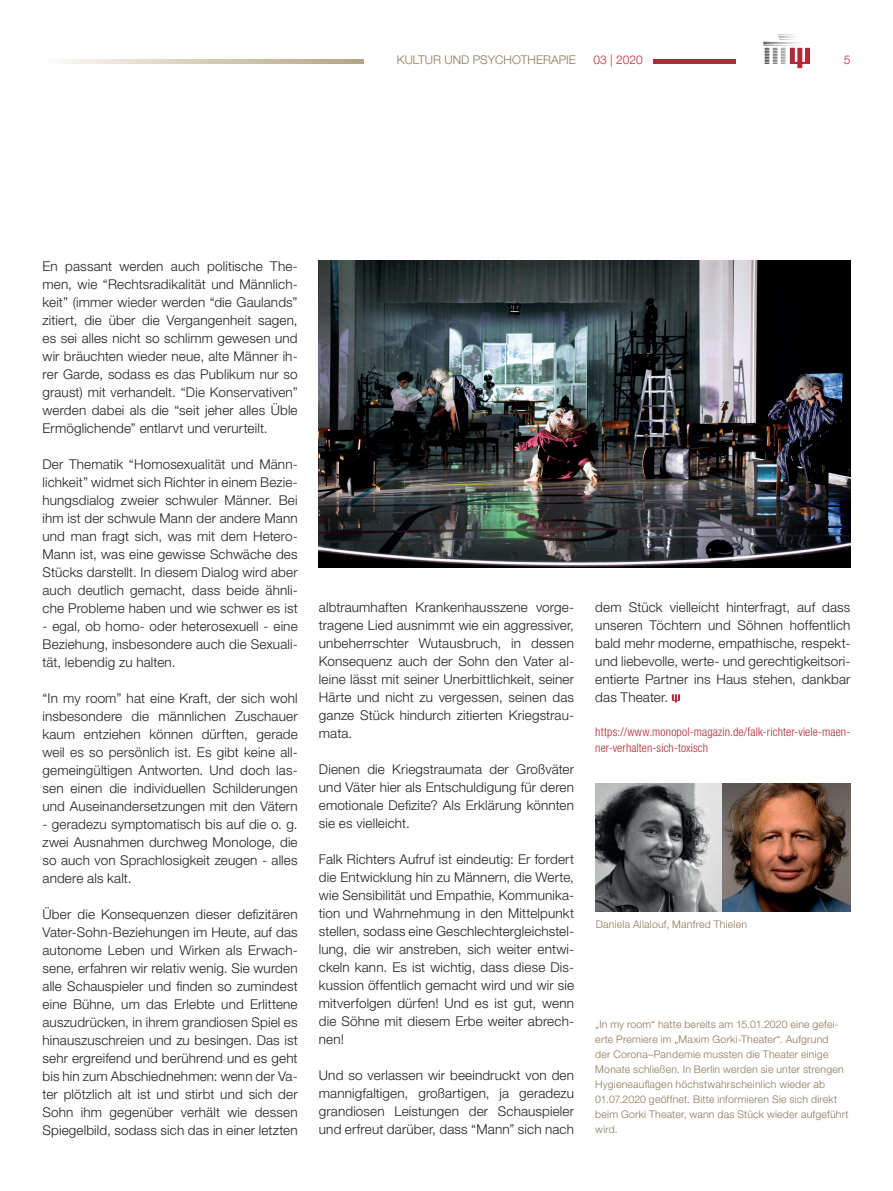
<style>
.page{position:relative;width:893px;height:1191px;background:#fff}
.page>*{position:absolute;margin:0;border:0;box-sizing:border-box;transform-origin:0 0}
.t1{font:300 13.5px/18px "Helvetica Neue LT Std";letter-spacing:.01em;color:#231f20;text-align:justify}
.t2{font:300 condensed 12px/16.5px "Helvetica Neue LT Std";letter-spacing:.01em;color:#b72837}
.t3{font:300 12px "Helvetica Neue LT Std";color:#8a7758}
.t4{font:300 12px "Helvetica Neue LT Std";color:#b72837}
.t5{font:300 10.5px/15px "Helvetica Neue LT Std";letter-spacing:.02em;color:#8a7758}
</style>
<div class="page">
<hr style="left:653px;top:60px;width:82px;height:4px;background:#b72837">
<svg style="left:763px;top:35px;width:47px;height:33px"></svg>
<svg style="left:62px;top:59px;width:301px;height:5px;background:#d4ccb8"></svg>
<svg style="left:672px;top:694px;width:8px;height:8px"></svg>
<img style="left:319px;top:261px;width:531px;height:306px">
<img style="left:595px;top:783px;width:255px;height:129px">
<p class="t3" style="left:397px;top:52px;width:181px">KULTUR UND PSYCHOTHERAPIE</p>
<p class="t4" style="left:593px;top:52px;width:51px">03 | 2020</p>
<p class="t4" style="left:844px;top:52px;width:8px">5</p>
<p class="t1" style="left:43px;top:256px;width:257px">En passant werden auch politische The&shy;men, wie “Rechtsradikalität und Männlich&shy;keit” (immer wieder werden “die Gaulands” zitiert, die über die Vergangenheit sagen, es sei alles nicht so schlimm gewesen und wir bräuchten wieder neue, alte Männer ih&shy;rer Garde, sodass es das Publikum nur so graust) mit verhandelt. “Die Konservativen” werden dabei als die “seit jeher alles Üble Ermöglichende” entlarvt und verurteilt.</p>
<p class="t1" style="left:43px;top:454px;width:257px">Der Thematik “Homosexualität und Männ&shy;lichkeit” widmet sich Richter in einem Bezie&shy;hungsdialog zweier schwuler Männer. Bei ihm ist der schwule Mann der andere Mann und man fragt sich, was mit dem Hetero-Mann ist, was eine gewisse Schwäche des Stücks darstellt. In diesem Dialog wird aber auch deutlich gemacht, dass beide ähnli&shy;che Probleme haben und wie schwer es ist</p>
<p class="t1" style="left:43px;top:616px;width:257px">- egal, ob homo- oder heterosexuell - eine Beziehung, insbesondere auch die Sexuali&shy;tät, lebendig zu halten.</p>
<p class="t1" style="left:43px;top:688px;width:257px">“In my room” hat eine Kraft, der sich wohl insbesondere die männlichen Zuschauer kaum entziehen können dürften, gerade weil es so persönlich ist. Es gibt keine all&shy;gemeingültigen Antworten. Und doch las&shy;sen einen die individuellen Schilderungen und Auseinandersetzungen mit den Vätern</p>
<p class="t1" style="left:43px;top:814px;width:257px">- geradezu symptomatisch bis auf die o. g. zwei Ausnahmen durchweg Monologe, die so auch von Sprachlosigkeit zeugen - alles andere als kalt.</p>
<p class="t1" style="left:43px;top:904px;width:257px">Über die Konsequenzen dieser defizitären Vater-Sohn-Beziehungen im Heute, auf das autonome Leben und Wirken als Erwach&shy;sene, erfahren wir relativ wenig. Sie wurden alle Schauspieler und finden so zumindest eine Bühne, um das Erlebte und Erlittene auszudrücken, in ihrem grandiosen Spiel es hinauszuschreien und zu besingen. Das ist sehr ergreifend und berührend und es geht bis hin zum Abschiednehmen: wenn der Va&shy;ter plötzlich alt ist und stirbt und sich der Sohn ihm gegenüber verhält wie dessen Spiegelbild, sodass sich das in einer letzten</p>
<p class="t1" style="left:319px;top:598px;width:257px">albtraumhaften Krankenhausszene vorge&shy;tragene Lied ausnimmt wie ein aggressiver, unbeherrschter Wutausbruch, in dessen Konsequenz auch der Sohn den Vater al&shy;leine lässt mit seiner Unerbittlichkeit, seiner Härte und nicht zu vergessen, seinen das ganze Stück hindurch zitierten Kriegstrau&shy;mata.</p>
<p class="t1" style="left:319px;top:760px;width:257px">Dienen die Kriegstraumata der Großväter und Väter hier als Entschuldigung für deren emotionale Defizite? Als Erklärung könnten sie es vielleicht.</p>
<p class="t1" style="left:319px;top:850px;width:257px">Falk Richters Aufruf ist eindeutig: Er fordert die Entwicklung hin zu Männern, die Werte, wie Sensibilität und Empathie, Kommunika&shy;tion und Wahrnehmung in den Mittelpunkt stellen, sodass eine Geschlechtergleichstel&shy;lung, die wir anstreben, sich weiter entwi&shy;ckeln kann. Es ist wichtig, dass diese Dis&shy;kussion öffentlich gemacht wird und wir sie mitverfolgen dürfen! Und es ist gut, wenn die Söhne mit diesem Erbe weiter abrech&shy;nen!</p>
<p class="t1" style="left:319px;top:1066px;width:257px">Und so verlassen wir beeindruckt von den mannigfaltigen, großartigen, ja geradezu grandiosen Leistungen der Schauspieler und erfreut darüber, dass “Mann” sich nach</p>
<p class="t1" style="left:595px;top:598px;width:257px">dem Stück vielleicht hinterfragt, auf dass unseren Töchtern und Söhnen hoffentlich bald mehr moderne, empathische, respekt&shy;und liebevolle, werte- und gerechtigkeitsori&shy;entierte Partner ins Haus stehen, dankbar das Theater.</p>
<p class="t2" style="left:595px;top:723px;width:257px">https://www.monopol-magazin.de/falk-richter-viele-maen&shy;ner-verhalten-sich-toxisch</p>
<p class="t5" style="left:596px;top:916px;width:153px">Daniela Allalouf, Manfred Thielen</p>
<p class="t5" style="left:595px;top:1016px;width:255px">„In my room“ hatte bereits am 15.01.2020 eine gefei&shy;erte Premiere im „Maxim Gorki-Theater“. Aufgrund<br>der Corona–Pandemie mussten die Theater einige Monate schließen. In Berlin werden sie unter strengen Hygieneauflagen höchstwahrscheinlich wieder ab 01.07.2020 geöffnet. Bitte informieren Sie sich direkt beim Gorki Theater, wann das Stück wieder aufgeführt wird.</p>
</div>
